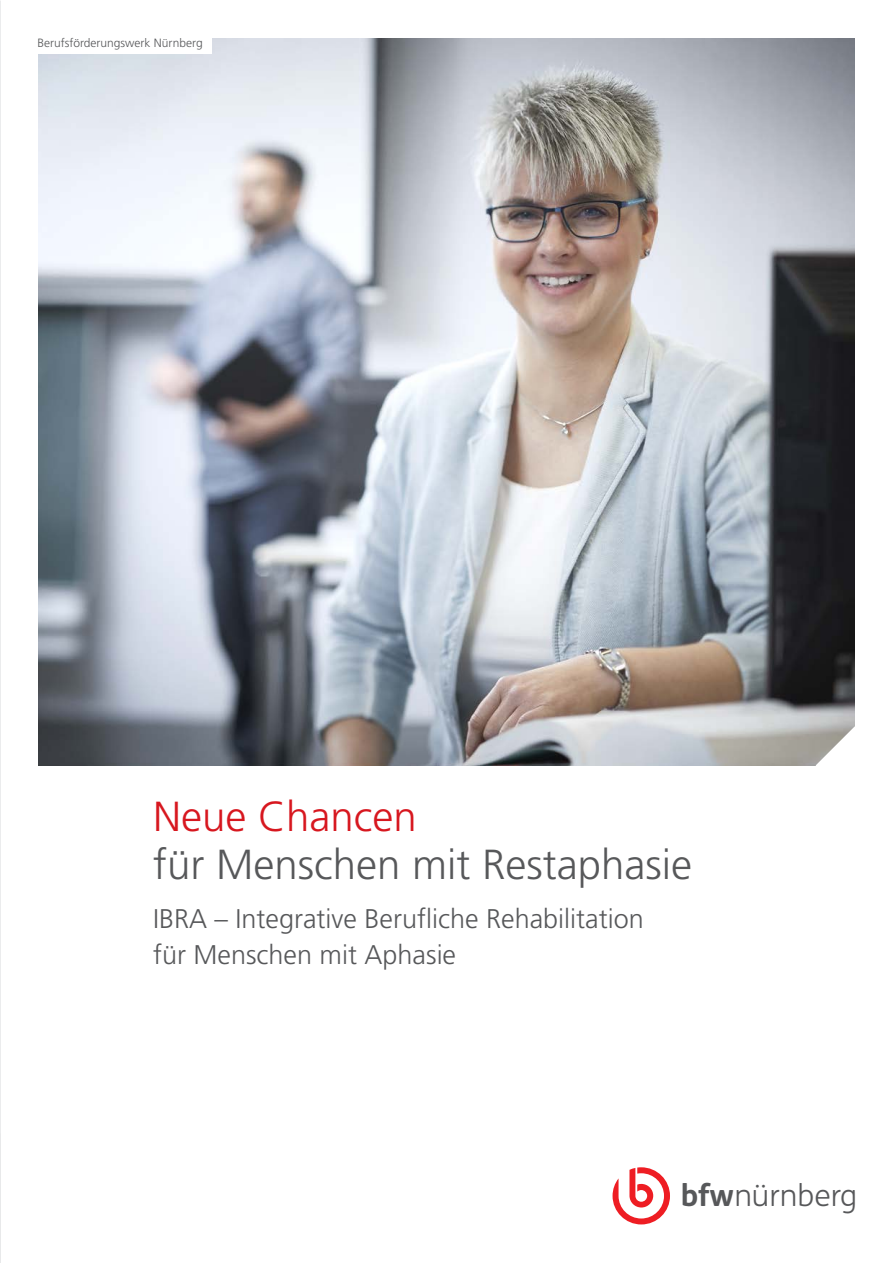
<style>
.page{position:relative;width:893px;height:1263px;background:#fff}
.page>*{position:absolute;margin:0;border:0;box-sizing:border-box;transform-origin:0 0}
.t1{font:300 42px "Frutiger LT Pro";color:#57585a}
.t2{font:300 42px "Frutiger LT Pro";color:#d7171f}
.t3{font:300 30.3px "FS Me";color:#57585a}
.t4{font:300 27px/36px "Frutiger LT Pro";color:#57585a}
.t5{font:300 12px "Frutiger LT Pro";color:#57585a}
.s1{font-weight:700}
</style>
<div class="page">
<img style="left:38px;top:38px;width:817px;height:727px">
<div style="left:11px;top:0;width:201px;height:53px;background:#fff"></div>
<svg style="left:816px;top:726px;width:39px;height:39px"></svg>
<svg style="left:613px;top:1167px;width:57px;height:57px"></svg>
<p class="t5" style="left:37px;top:36px;width:167px">Berufsförderungswerk Nürnberg</p>
<h1 class="t2" style="left:153px;top:792px;width:265px">Neue Chancen</h1>
<h1 class="t1" style="left:153px;top:840px;width:541px">für Menschen mit Restaphasie</h1>
<p class="t4" style="left:153px;top:900px;width:492px">IBRA – Integrative Berufliche Rehabilitation für Menschen mit Aphasie</p>
<p class="t3" style="left:681px;top:1174px;width:178px"><span class="s1">bfw</span>nürnberg</p>
</div>
